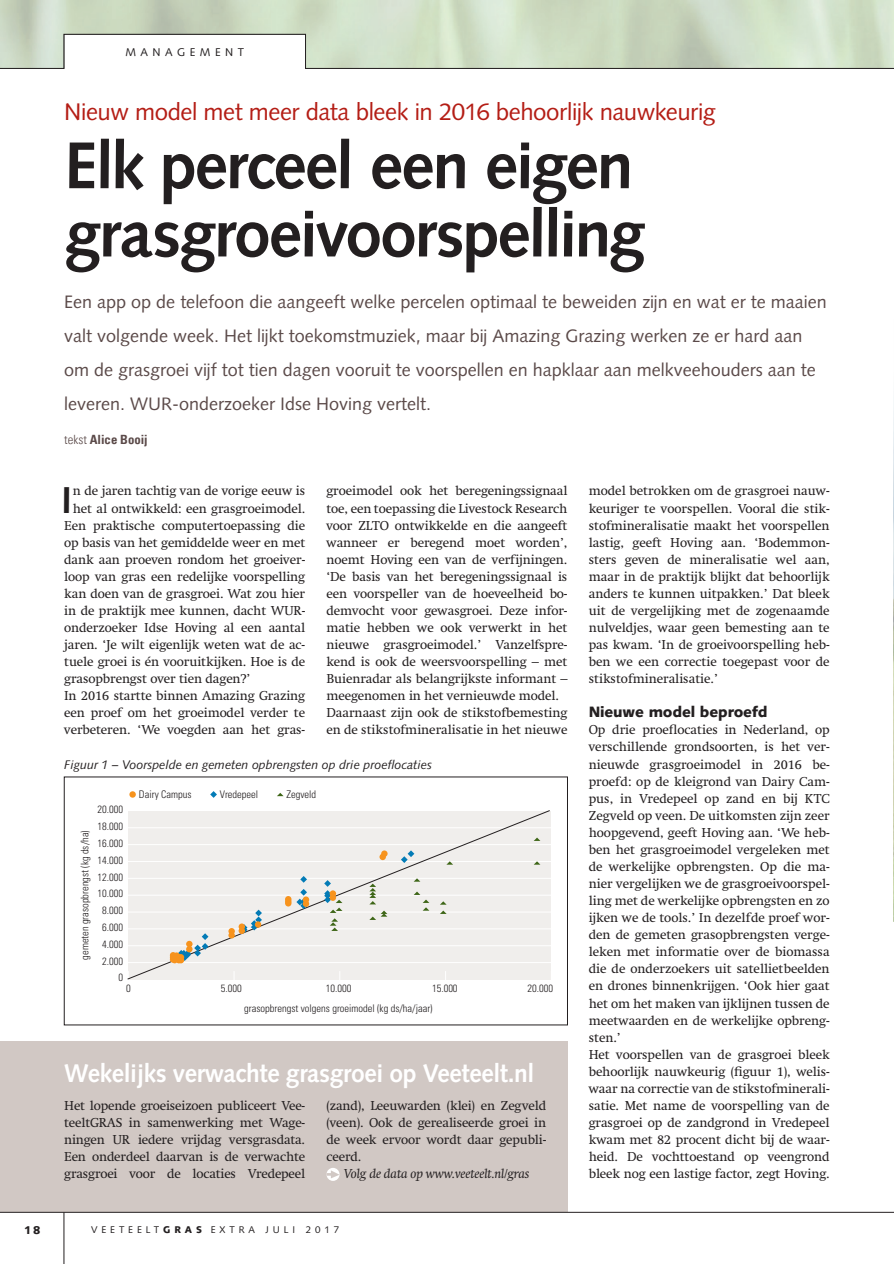
<style>
.page{position:relative;width:894px;height:1264px;background:#fff}
.page>*{position:absolute;margin:0;border:0;box-sizing:border-box;transform-origin:0 0}
.t1{font:700 66px/68.2px "Syntax LT Pro";letter-spacing:-.03em;color:#231f20}
.t2{font:700 37.35px "Syntax LT Pro";color:#231f20}
.t3{font:700 25.5px "Syntax LT Pro";letter-spacing:-.015em;color:#fff}
.t4{font:24px "Syntax LT Pro";letter-spacing:-.02em;color:#b41d15}
.t5{font:18px/34.2px "Syntax LT Pro";color:#5b4a49}
.t6{font:900 15px "Syntax LT Pro";letter-spacing:-.01em;color:#231f20}
.t7{font:13.2px/17.1px "Swift LT Pro";letter-spacing:-.01em;color:#231f20;text-align:justify}
.t8{font:italic 13.2px "Swift LT Pro";letter-spacing:-.015em;color:#231f20}
.t9{font:12.75px "Univers Com 67 Bold Cond";color:#5b4a49}
.t10{font:italic 12.45px "Syntax LT Pro";color:#231f20}
.t11{font:11.25px "Syntax LT Pro";letter-spacing:.4em;color:#231f20}
.t12{font:900 11.25px "Syntax LT Pro";color:#231f20}
.t13{font:10.5px "Univers Com 47 Light Cond";color:#231f20}
.t14{font:9.75px "Syntax LT Pro";letter-spacing:.4em;color:#231f20}
.s1{font-family:"Univers Com 47 Light Cond"}
.s2{font-weight:900}
</style>
<div class="page">
<img style="left:893px;top:404px;width:1px;height:518px">
<svg style="left:127px;top:810px;width:424px;height:170px;background:#efeeec"></svg>
<svg style="left:210px;top:791px;width:7px;height:7px"></svg>
<svg style="left:300px;top:876px;width:7px;height:7px"></svg>
<svg style="left:401px;top:850px;width:13px;height:13px"></svg>
<svg style="left:241px;top:909px;width:21px;height:24px"></svg>
<div style="left:228px;top:928px;width:7px;height:6px;background:#f7931d;border-radius:50%"></div>
<div style="left:228px;top:932px;width:7px;height:6px;background:#f7931d;border-radius:50%"></div>
<div style="left:239px;top:923px;width:6px;height:7px;background:#f7931d;border-radius:50%"></div>
<div style="left:255px;top:921px;width:6px;height:7px;background:#f7931d;border-radius:50%"></div>
<div style="left:239px;top:927px;width:6px;height:7px;background:#f7931d;border-radius:50%"></div>
<div style="left:303px;top:896px;width:6px;height:7px;background:#f7931d;border-radius:50%"></div>
<div style="left:303px;top:900px;width:6px;height:7px;background:#f7931d;border-radius:50%"></div>
<div style="left:379px;top:854px;width:7px;height:6px;background:#f7931d;border-radius:50%"></div>
<div style="left:381px;top:850px;width:7px;height:7px;background:#f7931d;border-radius:50%"></div>
<svg style="left:285px;top:889px;width:22px;height:20px"></svg>
<svg style="left:170px;top:933px;width:38px;height:30px"></svg>
<svg style="left:277px;top:793px;width:7px;height:3px"></svg>
<svg style="left:324px;top:880px;width:18px;height:51px"></svg>
<svg style="left:369px;top:883px;width:7px;height:21px"></svg>
<svg style="left:369px;top:910px;width:18px;height:10px"></svg>
<svg style="left:414px;top:878px;width:6px;height:4px"></svg>
<svg style="left:414px;top:891px;width:15px;height:20px"></svg>
<svg style="left:446px;top:861px;width:7px;height:4px"></svg>
<svg style="left:534px;top:861px;width:6px;height:4px"></svg>
<svg style="left:534px;top:837px;width:6px;height:4px"></svg>
<svg style="left:440px;top:901px;width:7px;height:13px"></svg>
<svg style="left:129px;top:791px;width:7px;height:7px"></svg>
<div style="left:64px;top:776px;width:504px;height:249px;border:1px solid #231f20"></div>
<div style="left:0;top:1041px;width:567px;height:171px;background:#d1c8c4"></div>
<div style="left:326px;top:1168px;width:14px;height:13px;background:#fff;border-radius:50%"></div>
<svg style="left:326px;top:1170px;width:13px;height:8px"></svg>
<svg style="left:0;top:0;width:894px;height:69px;background:#d1ddc9"></svg>
<svg style="left:0;top:1211px;width:894px;height:53px"></svg>
<hr style="left:64px;top:1212px;width:1px;height:52px;background:#231f20">
<p class="t11" style="left:125px;top:45px;width:120px">MANAGEMENT</p>
<h3 class="t4" style="left:64px;top:97px;width:653px">Nieuw model met meer data bleek in 2016 behoorlĳk nauwkeurig</h3>
<h1 class="t1" style="left:64px;top:131px;width:582px">Elk perceel een eigen grasgroeivoorspelling</h1>
<p class="t5" style="left:64px;top:284px;width:764px">Een app op de telefoon die aangeeft welke percelen optimaal te beweiden zĳn en wat er te maaien valt volgende week. Het lĳkt toekomstmuziek, maar bĳ Amazing Grazing werken ze er hard aan om de grasgroei vĳf tot tien dagen vooruit te voorspellen en hapklaar aan melkveehouders aan te leveren. WUR-onderzoeker Idse Hoving vertelt.</p>
<p class="t9" style="left:64px;top:432px;width:85px"><span class="s1">tekst</span> Alice Booĳ</p>
<h2 class="t2" style="left:62px;top:478px;width:12px">I</h2>
<p class="t7" style="left:73px;top:482px;width:234px">n de jaren tachtig van de vorige eeuw is</p>
<p class="t7" style="left:326px;top:482px;width:242px;text-align:left">groeimodel ook het beregeningssignaal toe, een toepassing die Livestock Research voor ZLTO ontwikkelde en die aangeeft wanneer er beregend moet worden’, noemt Hoving een van de verfĳningen. ‘De basis van het beregeningssignaal is een voorspeller van de hoeveelheid bo&shy;demvocht voor gewasgroei. Deze infor&shy;matie hebben we ook verwerkt in het nieuwe grasgroeimodel.’ Vanzelfspre&shy;kend is ook de weersvoorspelling – met Buienradar als belangrĳkste informant – meegenomen in het vernieuwde model.<br>Daarnaast zĳn ook de stikstofbemesting en de stikstofmineralisati e in het nieuwe</p>
<p class="t10" style="left:64px;top:757px;width:369px">Figuur 1 – Voorspelde en gemeten opbrengsten op drie proeflocaties</p>
<p class="t7" style="left:73px;top:499px;width:234px">het al ontwikkeld: een grasgroeimodel.</p>
<p class="t7" style="left:64px;top:516px;width:242px">Een praktische computertoepassing die</p>
<p class="t7" style="left:64px;top:534px;width:242px">op basis van het gemiddelde weer en met</p>
<p class="t7" style="left:64px;top:551px;width:242px">dank aan proeven rondom het groeiver-</p>
<p class="t7" style="left:64px;top:568px;width:242px">loop van gras een redelĳke voorspelling</p>
<p class="t7" style="left:64px;top:585px;width:242px">kan doen van de grasgroei. Wat zou hier</p>
<p class="t7" style="left:64px;top:602px;width:242px">in de praktĳk mee kunnen, dacht WUR-</p>
<p class="t7" style="left:64px;top:619px;width:242px">onderzoeker Idse Hoving al een aantal</p>
<p class="t7" style="left:64px;top:636px;width:242px">jaren. ‘Je wilt eigenlĳk weten wat de ac-</p>
<p class="t7" style="left:64px;top:653px;width:242px">tuele groei is én vooruitkĳken. Hoe is de</p>
<p class="t7" style="left:64px;top:670px;width:188px">grasopbrengst over tien dagen?’</p>
<p class="t7" style="left:64px;top:687px;width:242px">In 2016 startte binnen Amazing Grazing</p>
<p class="t7" style="left:64px;top:704px;width:242px">een proef om het groeimodel verder te</p>
<p class="t7" style="left:64px;top:721px;width:242px">verbeteren. ‘We voegden aan het gras-</p>
<p class="t13" style="left:98px;top:803px;width:27px">20.000</p>
<p class="t13" style="left:98px;top:820px;width:27px">18.000</p>
<p class="t13" style="left:79px;top:960px;width:131px;rotate:-90deg">gemeten grasopbrengst (kg ds/ha)</p>
<p class="t13" style="left:98px;top:837px;width:27px">16.000</p>
<p class="t13" style="left:98px;top:854px;width:27px">14.000</p>
<p class="t13" style="left:98px;top:870px;width:27px">12.000</p>
<p class="t13" style="left:98px;top:887px;width:27px">10.000</p>
<p class="t13" style="left:102px;top:904px;width:22px">8.000</p>
<p class="t13" style="left:102px;top:921px;width:22px">6.000</p>
<p class="t13" style="left:102px;top:938px;width:22px">4.000</p>
<p class="t13" style="left:102px;top:954px;width:22px">2.000</p>
<p class="t13" style="left:119px;top:971px;width:6px">0</p>
<p class="t13" style="left:139px;top:788px;width:54px">Dairy Campus</p>
<p class="t13" style="left:220px;top:788px;width:40px">Vredepeel</p>
<p class="t13" style="left:286px;top:788px;width:31px">Zegveld</p>
<p class="t13" style="left:126px;top:982px;width:6px">0</p>
<p class="t13" style="left:221px;top:982px;width:22px">5.000</p>
<p class="t13" style="left:326px;top:982px;width:27px">10.000</p>
<p class="t13" style="left:432px;top:982px;width:27px">15.000</p>
<p class="t13" style="left:528px;top:982px;width:27px">20.000</p>
<p class="t13" style="left:244px;top:1002px;width:190px">grasopbrengst volgens groeimodel (kg ds/ha/jaar)</p>
<h3 class="t3" style="left:64px;top:1058px;width:472px">Wekelĳks verwachte grasgroei op Veeteelt.nl</h3>
<p class="t7" style="left:64px;top:1097px;width:242px">Het lopende groeiseizoen publiceert Vee&shy;teeltGRAS in samenwerking met Wage&shy;ningen UR iedere vrĳdag versgrasdata.<br>Een onderdeel daarvan is de verwachte grasgroei voor de locaties Vredepeel</p>
<p class="t7" style="left:326px;top:1097px;width:221px">(zand), Leeuwarden (klei) en Zegveld (veen). Ook de gerealiseerde groei in de week ervoor wordt daar gepubli&shy;ceerd.</p>
<p class="t8" style="left:344px;top:1166px;width:187px">Volg de data op www.veeteelt.nl/gras</p>
<p class="t12" style="left:24px;top:1223px;width:18px">18</p>
<p class="t14" style="left:91px;top:1224px;width:250px">VEETEELT<span class="s2">GRAS</span> EXTRA JULI 2017</p>
<p class="t7" style="left:589px;top:482px;width:242px">model betrokken om de grasgroei nauw&shy;keuriger te voorspellen. Vooral die stik&shy;stofmineralisati e maakt het voorspellen lastig, geeft Hoving aan. ‘Bodemmon&shy;sters geven de mineralisatie wel aan, maar in de praktĳk blĳkt dat behoorlĳk anders te kunnen uitpakken.’ Dat bleek uit de vergelĳking met de zogenaamde nulveldjes, waar geen bemesting aan te pas kwam. ‘In de groeivoorspelling heb&shy;ben we een correctie toegepast voor de stikstofmineralisatie.’</p>
<p class="t6" style="left:589px;top:703px;width:180px">Nieuwe model beproefd</p>
<p class="t7" style="left:589px;top:721px;width:242px;text-align:left">Op drie proeflocaties in Nederland, op verschillende grondsoorten, is het ver&shy;nieuwde grasgroeimodel in 2016 be&shy;proefd: op de kleigrond van Dairy Cam&shy;pus, in Vredepeel op zand en bĳ KTC Zegveld op veen. De uitkomsten zĳn zeer hoopgevend, geeft Hoving aan. ‘We heb&shy;ben het grasgroeimodel vergeleken met de werkelĳke opbrengsten. Op die ma&shy;nier vergelĳken we de grasgroeivoorspel&shy;ling met de werkelĳke opbrengsten en zo ĳken we de tools.’ In dezelfde proef wor&shy;den de gemeten grasopbrengsten verge&shy;leken met informatie over de biomassa die de onderzoekers uit satellietbeelden en drones binnenkrĳgen. ‘Ook hier gaat het om het maken van ĳklĳnen tussen de meetwaarden en de werkelĳke opbreng&shy;sten.’<br>Het voorspellen van de grasgroei bleek behoorlĳk nauwkeurig (figuur 1), welis&shy;waar na correctie van de stikstofminerali&shy;sati e. Met name de voorspelling van de grasgroei op de zandgrond in Vredepeel kwam met 82 procent dicht bĳ de waar&shy;heid. De vochttoestand op veengrond bleek nog een lastige factor, zegt Hoving.</p>
</div>
